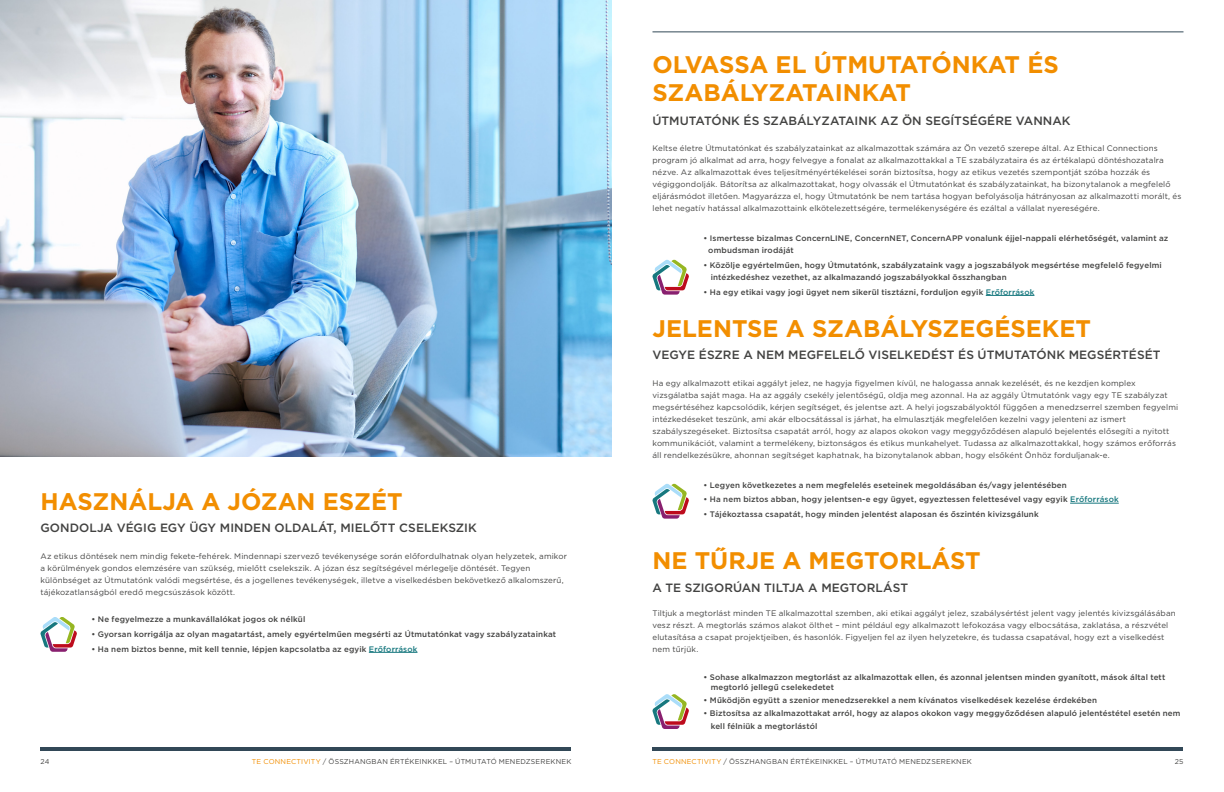
<style>
.page{position:relative;width:1224px;height:792px;background:#fff}
.page>*{position:absolute;margin:0;border:0;box-sizing:border-box;transform-origin:0 0}
.t1{font:700 24px/28px "Gotham";color:#f28e00}
.t2{font:500 12px "Gotham";letter-spacing:.005em;color:#424241}
.t3{font:8px/12px "Gotham";letter-spacing:.015em;color:#424241}
.t4{font:500 8px/12px "Gotham";letter-spacing:.015em;color:#424241}
.t5{font:7px "Gotham";letter-spacing:.02em;color:#424241}
.s1{color:#17787f}
.s2{color:#f28e00}
</style>
<div class="page">
<hr style="left:652px;top:32px;width:532px;height:1px;background:#324857">
<hr style="left:40px;top:747px;width:532px;height:4px;background:#324857">
<hr style="left:652px;top:747px;width:532px;height:4px;background:#324857">
<img style="left:0;top:0;width:612px;height:456px">
<hr style="left:369px;top:652px;width:48px;height:1px;background:#17787f">
<hr style="left:986px;top:295px;width:48px;height:1px;background:#17787f">
<hr style="left:1070px;top:503px;width:49px;height:1px;background:#17787f">
<svg style="left:40px;top:617px;width:37px;height:35px"></svg>
<svg style="left:652px;top:260px;width:37px;height:35px"></svg>
<svg style="left:652px;top:484px;width:37px;height:35px"></svg>
<svg style="left:652px;top:694px;width:37px;height:35px"></svg>
<h1 class="t1" style="left:652px;top:51px;width:408px">OLVASSA EL ÚTMUTATÓNKAT ÉS<br>SZABÁLYZATAINKAT</h1>
<h2 class="t2" style="left:652px;top:113px;width:420px">ÚTMUTATÓNK ÉS SZABÁLYZATAINK AZ ÖN SEGÍTSÉGÉRE VANNAK</h2>
<p class="t3" style="left:652px;top:142px;width:530px">Keltse életre Útmutatónkat és szabályzatainkat az alkalmazottak számára az Ön vezető szerepe által. Az Ethical Connections program jó alkalmat ad arra, hogy felvegye a fonalat az alkalmazottakkal a TE szabályzataira és az értékalapú döntéshozatalra nézve. Az alkalmazottak éves teljesítményértékelései során biztosítsa, hogy az etikus vezetés szempontját szóba hozzák és végiggondolják. Bátorítsa az alkalmazottakat, hogy olvassák el Útmutatónkat és szabályzatainkat, ha bizonytalanok a megfelelő eljárásmódot illetően. Magyarázza el, hogy Útmutatónk be nem tartása hogyan befolyásolja hátrányosan az alkalmazotti morált, és lehet negatív hatással alkalmazottaink elkötelezettségére, termelékenységére és ezáltal a vállalat nyereségére.</p>
<p class="t4" style="left:708px;top:232px;width:461px;text-indent:-5px">• Ismertesse bizalmas ConcernLINE, ConcernNET, ConcernAPP vonalunk éjjel-nappali elérhetőségét, valamint az ombudsman irodáját</p>
<p class="t4" style="left:711px;top:259px;width:453px;text-indent:-7px">• Közölje egyértelműen, hogy Útmutatónk, szabályzataink vagy a jogszabályok megsértése megfelelő fegyelmi intézkedéshez vezethet, az alkalmazandó jogszabályokkal összhangban</p>
<p class="t4" style="left:704px;top:286px;width:332px">• Ha egy etikai vagy jogi ügyet nem sikerül tisztázni, forduljon egyik <span class="s1">Erőforrások</span></p>
<h1 class="t1" style="left:652px;top:314px;width:440px">JELENTSE A SZABÁLYSZEGÉSEKET</h1>
<h1 class="t1" style="left:40px;top:487px;width:364px">HASZNÁLJA A JÓZAN ESZÉT</h1>
<h2 class="t2" style="left:40px;top:520px;width:438px">GONDOLJA VÉGIG EGY ÜGY MINDEN OLDALÁT, MIELŐTT CSELEKSZIK</h2>
<p class="t3" style="left:40px;top:550px;width:528px">Az etikus döntések nem mindig fekete-fehérek. Mindennapi szervező tevékenysége során előfordulhatnak olyan helyzetek, amikor a körülmények gondos elemzésére van szükség, mielőtt cselekszik. A józan ész segítségével mérlegelje döntését. Tegyen különbséget az Útmutatónk valódi megsértése, és a jogellenes tevékenységek, illetve a viselkedésben bekövetkező alkalomszerű, tájékozatlanságból eredő megcsúszások között.</p>
<p class="t4" style="left:92px;top:613px;width:215px">• Ne fegyelmezze a munkavállalókat jogos ok nélkül</p>
<p class="t4" style="left:92px;top:628px;width:466px">• Gyorsan korrigálja az olyan magatartást, amely egyértelműen megsérti az Útmutatónkat vagy szabályzatainkat</p>
<p class="t4" style="left:92px;top:643px;width:327px">• Ha nem biztos benne, mit kell tennie, lépjen kapcsolatba az egyik <span class="s1">Erőforrások</span></p>
<h2 class="t2" style="left:652px;top:347px;width:510px">VEGYE ÉSZRE A NEM MEGFELELŐ VISELKEDÉST ÉS ÚTMUTATÓNK MEGSÉRTÉSÉT</h2>
<p class="t3" style="left:652px;top:377px;width:527px">Ha egy alkalmazott etikai aggályt jelez, ne hagyja figyelmen kívül, ne halogassa annak kezelését, és ne kezdjen komplex vizsgálatba saját maga. Ha az aggály csekély jelentőségű, oldja meg azonnal. Ha az aggály Útmutatónk vagy egy TE szabályzat megsértéséhez kapcsolódik, kérjen segítséget, és jelentse azt. A helyi jogszabályoktól függően a menedzserrel szemben fegyelmi intézkedéseket teszünk, ami akár elbocsátással is járhat, ha elmulasztják megfelelően kezelni vagy jelenteni az ismert szabályszegéseket. Biztosítsa csapatát arról, hogy az alapos okokon vagy meggyőződésen alapuló bejelentés elősegíti a nyitott kommunikációt, valamint a termelékeny, biztonságos és etikus munkahelyet. Tudassa az alkalmazottakkal, hogy számos erőforrás áll rendelkezésükre, ahonnan segítséget kaphatnak, ha bizonytalanok abban, hogy elsőként Önhöz forduljanak-e.</p>
<p class="t4" style="left:704px;top:479px;width:365px">• Legyen következetes a nem megfelelés eseteinek megoldásában és/vagy jelentésében</p>
<p class="t4" style="left:704px;top:493px;width:417px">• Ha nem biztos abban, hogy jelentsen-e egy ügyet, egyeztessen felettesével vagy egyik <span class="s1">Erőforrások</span></p>
<p class="t4" style="left:704px;top:508px;width:337px">• Tájékoztassa csapatát, hogy minden jelentést alaposan és őszintén kivizsgálunk</p>
<h1 class="t1" style="left:652px;top:546px;width:330px">NE TŰRJE A MEGTORLÁST</h1>
<h2 class="t2" style="left:652px;top:579px;width:257px">A TE SZIGORÚAN TILTJA A MEGTORLÁST</h2>
<p class="t3" style="left:652px;top:607px;width:525px">Tiltjuk a megtorlást minden TE alkalmazottal szemben, aki etikai aggályt jelez, szabálysértést jelent vagy jelentés kivizsgálásában vesz részt. A megtorlás számos alakot ölthet – mint például egy alkalmazott lefokozása vagy elbocsátása, zaklatása, a részvétel elutasítása a csapat projektjeiben, és hasonlók. Figyeljen fel az ilyen helyzetekre, és tudassa csapatával, hogy ezt a viselkedést nem tűrjük.</p>
<p class="t4" style="left:711px;top:672px;width:456px;line-height:10px;text-indent:-7px">• Sohase alkalmazzon megtorlást az alkalmazottak ellen, és azonnal jelentsen minden gyanított, mások által tett megtorló jellegű cselekedetet</p>
<p class="t4" style="left:704px;top:694px;width:395px">• Működjön együtt a szenior menedzserekkel a nem kívánatos viselkedések kezelése érdekében</p>
<p class="t4" style="left:711px;top:706px;width:471px;line-height:12.8px;text-indent:-7px">• Biztosítsa az alkalmazottakat arról, hogy az alapos okokon vagy meggyőződésen alapuló jelentéstétel esetén nem kell félniük a megtorlástól</p>
<p class="t5" style="left:40px;top:757px;width:10px">24</p>
<p class="t5" style="left:252px;top:757px;width:321px"><span class="s2">TE CONNECTIVITY</span> / ÖSSZHANGBAN ÉRTÉKEINKKEL – ÚTMUTATÓ MENEDZSEREKNEK</p>
<p class="t5" style="left:652px;top:757px;width:321px"><span class="s2">TE CONNECTIVITY</span> / ÖSSZHANGBAN ÉRTÉKEINKKEL – ÚTMUTATÓ MENEDZSEREKNEK</p>
<p class="t5" style="left:1175px;top:757px;width:10px">25</p>
</div>
